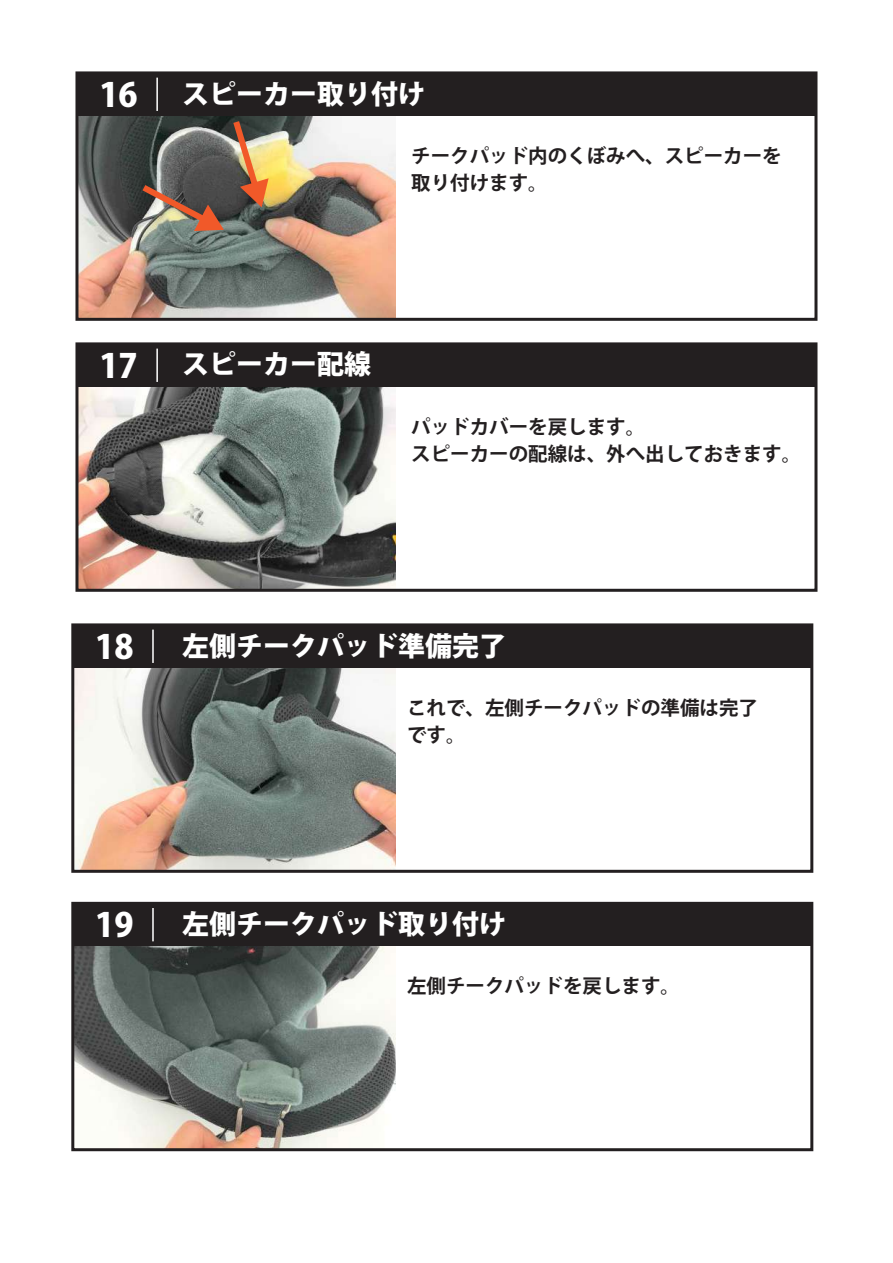
<style>
.page{position:relative;width:893px;height:1263px;background:#fff}
.page>*{position:absolute;margin:0;border:0;box-sizing:border-box;transform-origin:0 0}
.t1{font:800 33px "Koz Go Pr 6 N";color:#fff}
.t2{font:800 27px "Koz Go Pr 6 N";color:#fff}
.t3{font:700 19.5px/27px "Koz Go Pr 6 N";color:#231f20}
</style>
<div class="page">
<img style="left:75px;top:946px;width:320px;height:201px">
<img style="left:75px;top:668px;width:320px;height:201px">
<img style="left:79px;top:387px;width:316px;height:201px">
<img style="left:79px;top:116px;width:316px;height:201px">
<div style="left:77px;top:73px;width:739px;height:43px;background:#231f20"></div>
<div style="left:75px;top:71px;width:742px;height:250px;border:3px solid #231f20"></div>
<hr style="left:156px;top:78px;width:2px;height:33px;background:#fff">
<div style="left:77px;top:344px;width:739px;height:43px;background:#231f20"></div>
<div style="left:75px;top:342px;width:742px;height:250px;border:3px solid #231f20"></div>
<hr style="left:156px;top:349px;width:2px;height:33px;background:#fff">
<div style="left:73px;top:625px;width:739px;height:43px;background:#231f20"></div>
<div style="left:71px;top:623px;width:742px;height:250px;border:3px solid #231f20"></div>
<hr style="left:152px;top:630px;width:2px;height:33px;background:#fff">
<div style="left:73px;top:903px;width:739px;height:43px;background:#231f20"></div>
<div style="left:71px;top:902px;width:742px;height:249px;border:3px solid #231f20"></div>
<hr style="left:152px;top:908px;width:2px;height:33px;background:#fff">
<img style="left:136px;top:116px;width:133px;height:115px">
<h1 class="t1" style="left:99px;top:76px;width:40px">16</h1>
<h2 class="t2" style="left:182px;top:78px;width:244px">スピーカー取り付け</h2>
<p class="t3" style="left:411px;top:143px;width:372px">チークパッド内のくぼみへ、スピーカーを取り付けます。</p>
<h1 class="t1" style="left:99px;top:347px;width:40px">17</h1>
<h2 class="t2" style="left:182px;top:349px;width:190px">スピーカー配線</h2>
<p class="t3" style="left:411px;top:414px;width:391px">パッドカバーを戻します。<br>スピーカーの配線は、外へ出しておきます。</p>
<h1 class="t1" style="left:95px;top:628px;width:40px">18</h1>
<h2 class="t2" style="left:182px;top:630px;width:325px">左側チークパッド準備完了</h2>
<p class="t3" style="left:407px;top:695px;width:352px">これで、左側チークパッドの準備は完了です。</p>
<h1 class="t1" style="left:95px;top:907px;width:40px">19</h1>
<h2 class="t2" style="left:182px;top:909px;width:325px">左側チークパッド取り付け</h2>
<p class="t3" style="left:407px;top:973px;width:274px">左側チークパッドを戻します。</p>
</div>
